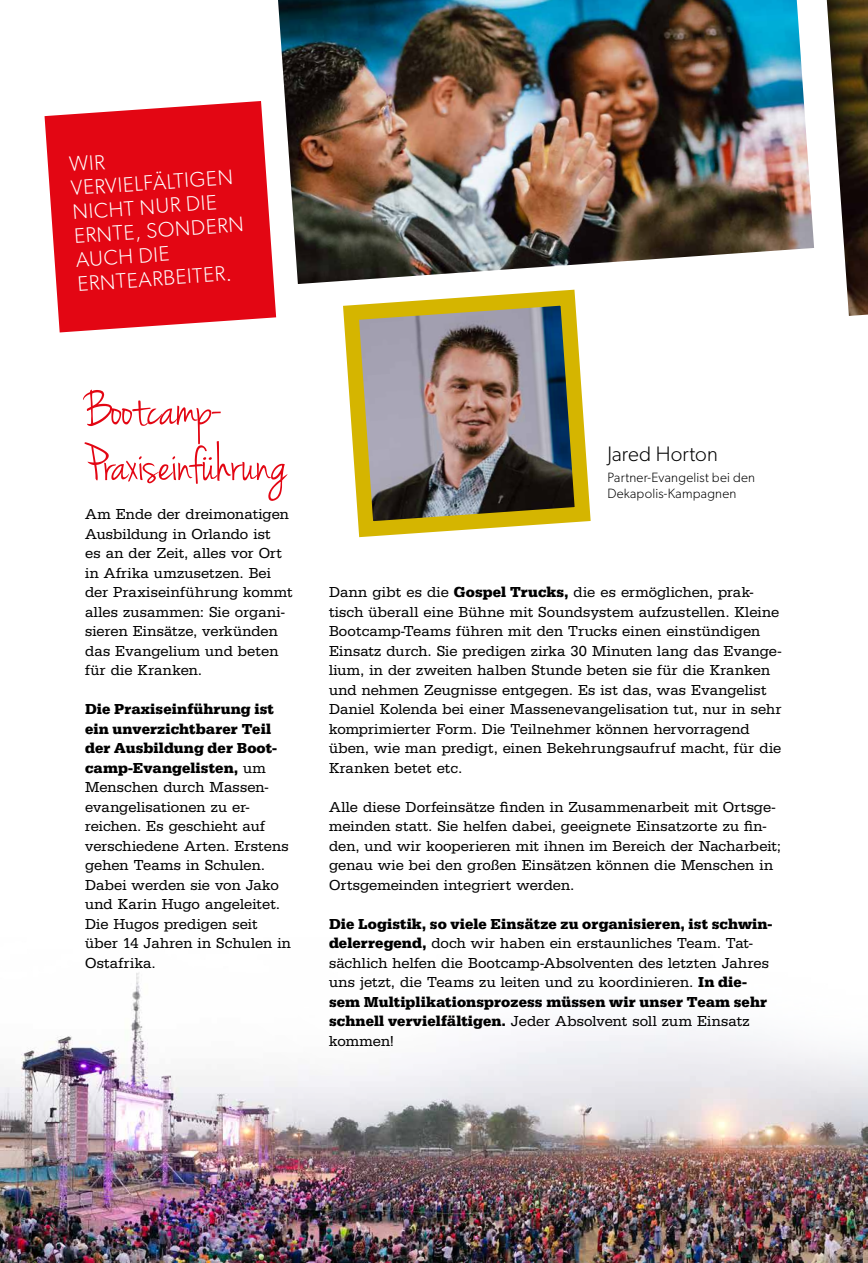
<style>
.page{position:relative;width:868px;height:1263px;background:#fff}
.page>*{position:absolute;margin:0;border:0;box-sizing:border-box;transform-origin:0 0}
.t1{font:54px/55.5px "Jenna Sue";letter-spacing:-.005em;color:#e30613}
.t2{font:300 21px/24px "Gibson";color:#fff}
.t3{font:300 21px "Gibson";letter-spacing:.005em;color:#000}
.t4{font:15px/19.5px "URW Egyptienne TOT";letter-spacing:.01em;color:#000}
.t5{font:300 13.5px/16.5px "Gibson";letter-spacing:.02em;color:#000}
.s1{font-weight:700}
</style>
<div class="page">
<img style="left:0;top:973px;width:867px;height:290px">
<svg style="left:45px;top:101px;width:231px;height:231px;background:#e6232e"></svg>
<img style="left:278px;top:0;width:536px;height:284px">
<img style="left:826px;top:0;width:41px;height:316px">
<img style="left:335px;top:282px;width:263px;height:256px">
<h2 class="t2" style="left:68px;top:152px;width:171px;rotate:-4deg">WIR<br>VERVIELFÄLTIGEN<br>NICHT NUR DIE<br>ERNTE, SONDERN<br>AUCH DIE<br>ERNTEARBEITER.</h2>
<h1 class="t1" style="left:85px;top:384px;width:204px">Bootcamp-<br>Praxiseinfuhrung</h1>
<p class="t4" style="left:85px;top:505px;width:209px">Am Ende der dreimonatigen<br>Ausbildung in Orlando ist<br>es an der Zeit, alles vor Ort in Afrika umzusetzen. Bei der Praxiseinführung kommt alles zusammen: Sie organi&shy;sieren Einsätze, verkünden das Evangelium und beten für die Kranken.</p>
<p class="t4" style="left:85px;top:700px;width:207px"><span class="s1">Die Praxiseinführung ist ein unverzichtbarer Teil der Ausbildung der Boot&shy;camp-Evangelisten,</span> um<br>Menschen durch Massen&shy;evangelisationen zu er&shy;reichen. Es geschieht auf verschiedene Arten. Erstens gehen Teams in Schulen.<br>Dabei werden sie von Jako und Karin Hugo angeleitet.<br>Die Hugos predigen seit über 14 Jahren in Schulen in<br>Ostafrika.</p>
<h1 class="t1" style="left:202px;top:419px;width:12px">..</h1>
<h2 class="t3" style="left:607px;top:441px;width:112px">Jared Horton</h2>
<p class="t5" style="left:607px;top:469px;width:149px">Partner-Evangelist bei den<br>Dekapolis-Kampagnen</p>
<p class="t4" style="left:329px;top:583px;width:454px">Dann gibt es die <span class="s1">Gospel Trucks,</span> die es ermöglichen, prak&shy;tisch überall eine Bühne mit Soundsystem aufzustellen. Kleine Bootcamp-Teams führen mit den Trucks einen einstündigen Einsatz durch. Sie predigen zirka 30 Minuten lang das Evange&shy;lium, in der zweiten halben Stunde beten sie für die Kranken und nehmen Zeugnisse entgegen. Es ist das, was Evangelist Daniel Kolenda bei einer Massenevangelisation tut, nur in sehr komprimierter Form. Die Teilnehmer können hervorragend üben, wie man predigt, einen Bekehrungsaufruf macht, für die Kranken betet etc.</p>
<p class="t4" style="left:329px;top:797px;width:453px">Alle diese Dorfeinsätze finden in Zusammenarbeit mit Ortsge&shy;meinden statt. Sie helfen dabei, geeignete Einsatzorte zu fin&shy;den, und wir kooperieren mit ihnen im Bereich der Nacharbeit; genau wie bei den großen Einsätzen können die Menschen in Ortsgemeinden integriert werden.</p>
<p class="t4" style="left:329px;top:914px;width:444px"><span class="s1">Die Logistik, so viele Einsätze zu organisieren, ist schwin&shy;delerregend,</span> doch wir haben ein erstaunliches Team. Tat&shy;sächlich helfen die Bootcamp-Absolventen des letzten Jahres uns jetzt, die Teams zu leiten und zu koordinieren. <span class="s1">In die&shy;sem Multiplikationsprozess müssen wir unser Team sehr schnell vervielfältigen.</span> Jeder Absolvent soll zum Einsatz kommen!</p>
</div>
